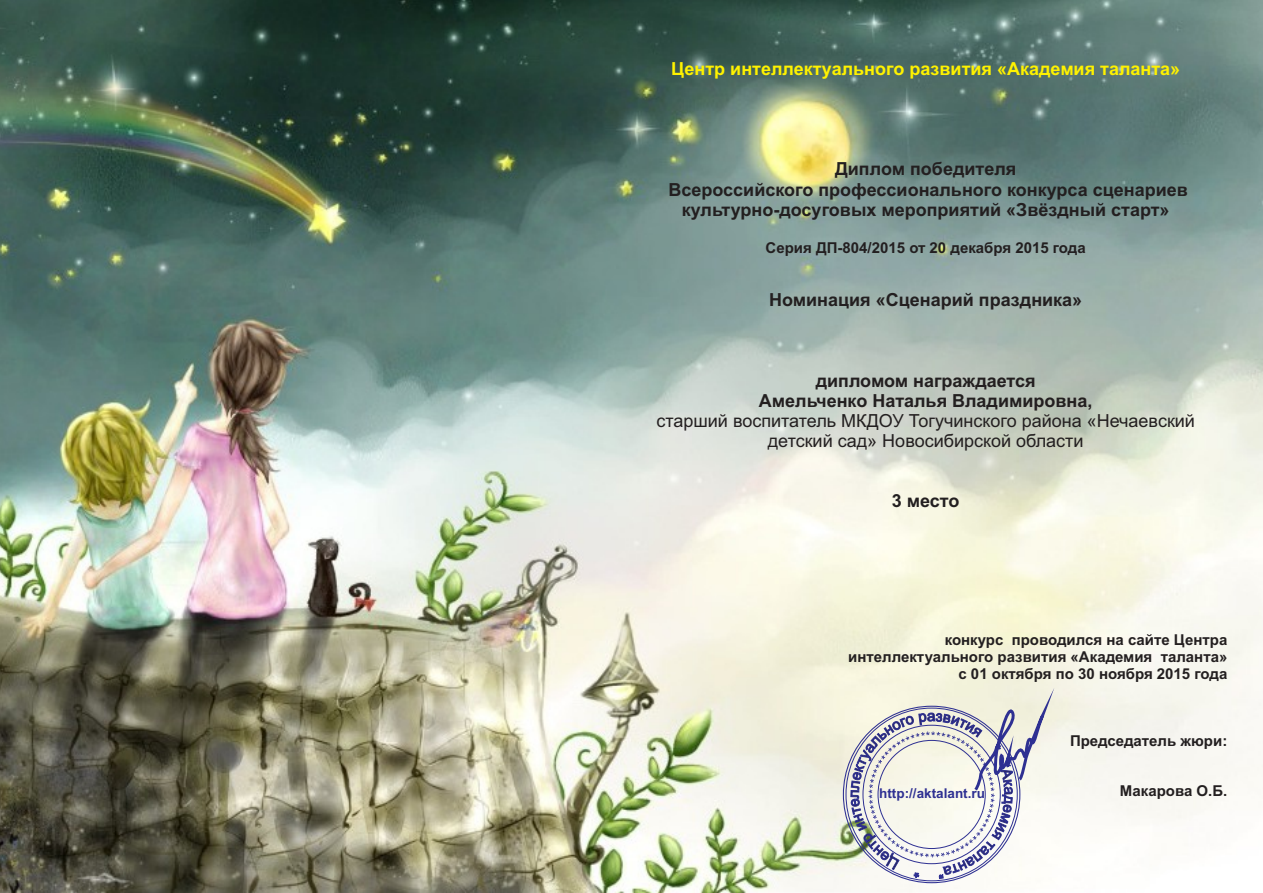
<style>
.page{position:relative;width:1263px;height:893px;background:#fff}
.page>*{position:absolute;margin:0;border:0;box-sizing:border-box;transform-origin:0 0}
.t1{font:700 18px/20.1px "Arial";color:#231f20;text-align:center}
.t2{font:18px/20.1px "Arial";color:#231f20;text-align:center}
.t3{font:700 18px "Arial";color:#fff200}
.t4{font:700 15px/16.8px "Arial";color:#231f20;text-align:right}
.t5{font:700 13.5px "Arial";color:#2e3092}
</style>
<div class="page">
<img style="left:0;top:0;width:1263px;height:893px">
<svg style="left:851px;top:688px;width:204px;height:191px"></svg>
<p class="t3" style="left:671px;top:62px;width:510px">Центр интеллектуального развития «Академия таланта»</p>
<p class="t1" style="left:668px;top:161px;width:521px">Диплом победителя<br>Всероссийского профессионального конкурса сценариев культурно-досуговых мероприятий «Звёздный старт»</p>
<p class="t4" style="left:766px;top:241px;width:322px">Серия ДП-804/2015 от 20 декабря 2015 года</p>
<p class="t1" style="left:769px;top:291px;width:315px">Номинация «Сценарий праздника»</p>
<p class="t1" style="left:759px;top:372px;width:335px">дипломом награждается<br>Амельченко Наталья Владимировна,</p>
<p class="t2" style="left:656px;top:412px;width:540px">старший воспитатель МКДОУ Тогучинского района «Нечаевский детский сад» Новосибирской области</p>
<p class="t1" style="left:892px;top:493px;width:69px">3 место</p>
<p class="t4" style="left:848px;top:633px;width:381px">конкурс проводился на сайте Центра интеллектуального развития «Академия таланта» с 01 октября по 30 ноября 2015 года</p>
<p class="t5" style="left:879px;top:788px;width:107px">http://aktalant.ru</p>
<p class="t4" style="left:1070px;top:734px;width:159px">Председатель жюри:</p>
<p class="t4" style="left:1120px;top:784px;width:109px">Макарова О.Б.</p>
</div>
